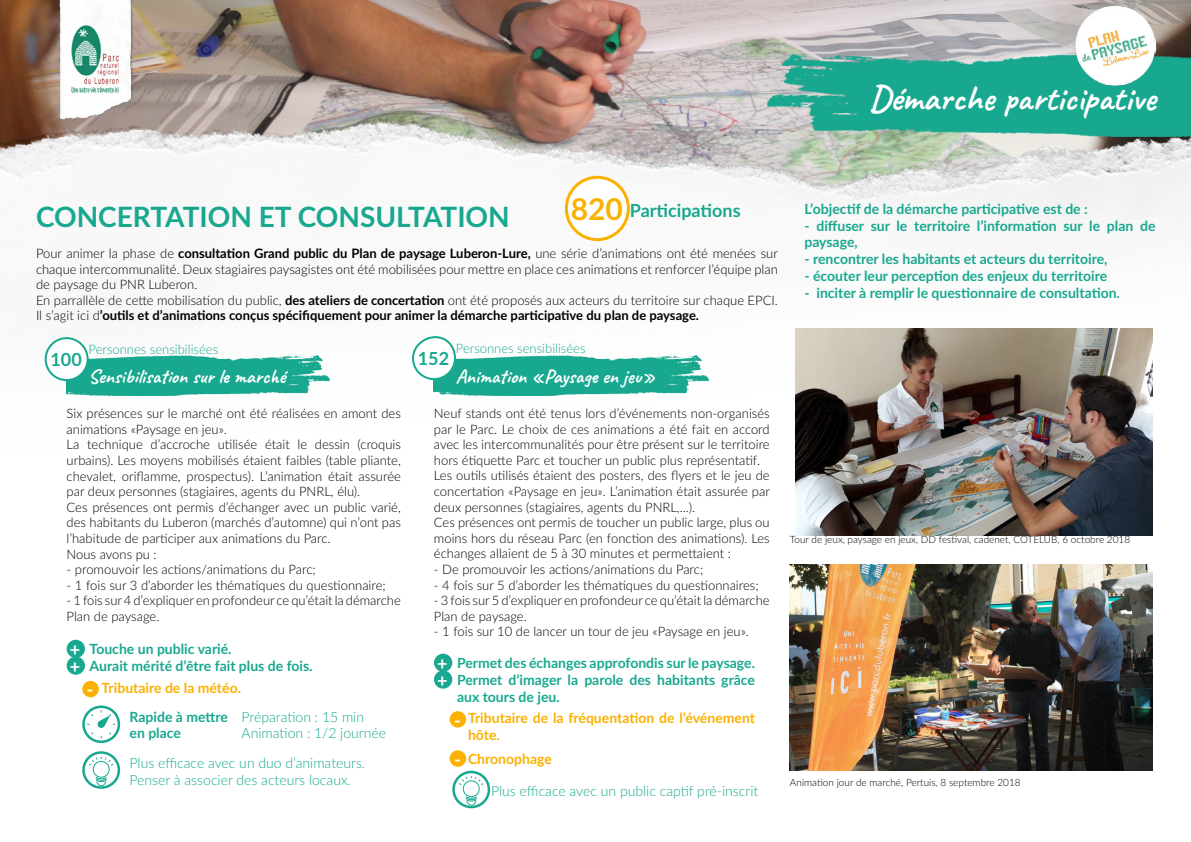
<style>
.page{position:relative;width:1191px;height:842px;background:#fff}
.page>*{position:absolute;margin:0;border:0;box-sizing:border-box;transform-origin:0 0}
.t1{font:700 36px "Caveat";color:#fff}
.t2{font:700 28px "Lato";color:#18a88f}
.t3{font:700 20px "Caveat";color:#fff}
.t4{font:700 18px "Lato";color:#18a88f}
.t5{font:700 18px/16.8px "Lato";color:#fff}
.t6{font:700 14px/16.8px "Lato";color:#18a88f}
.t7{font:300 14px/16.8px "Lato";color:#18a88f}
.t8{font:700 14px/16.8px "Lato";color:#fbb100}
.t9{font:300 13px/15.6px "Lato";color:#000}
.t10{font:300 13px "Lato";color:#18a88f}
.t11{font:300 10px "Lato";color:#000}
.s1{font-size:30px;color:#fbb100}
.s2{font-weight:700}
.s3{font-size:18px;color:#fff}
</style>
<div class="page">
<img style="left:0;top:0;width:1191px;height:66px">
<img style="left:0;top:66px;width:1191px;height:330px">
<img style="left:31px;top:0;width:128px;height:151px">
<img style="left:767px;top:55px;width:424px;height:82px">
<img style="left:1075px;top:5px;width:80px;height:81px">
<img style="left:67px;top:356px;width:263px;height:40px">
<img style="left:434px;top:355px;width:274px;height:40px">
<div style="left:46px;top:338px;width:42px;height:42px;background:#fff;border-radius:50%"></div>
<div style="left:45px;top:337px;width:44px;height:44px;border:2px solid #18a88f;border-radius:50%"></div>
<div style="left:67px;top:640px;width:18px;height:18px;background:#18a88f;border-radius:50%"></div>
<div style="left:67px;top:656px;width:18px;height:19px;background:#18a88f;border-radius:50%"></div>
<div style="left:434px;top:654px;width:18px;height:18px;background:#18a88f;border-radius:50%"></div>
<div style="left:434px;top:670px;width:18px;height:19px;background:#18a88f;border-radius:50%"></div>
<div style="left:82px;top:681px;width:17px;height:16px;background:#fbb100;border-radius:50%"></div>
<div style="left:449px;top:711px;width:17px;height:17px;background:#fbb100;border-radius:50%"></div>
<div style="left:413px;top:337px;width:42px;height:42px;background:#fff;border-radius:21px"></div>
<div style="left:412px;top:336px;width:44px;height:44px;border:2px solid #18a88f;border-radius:21px"></div>
<div style="left:566px;top:177px;width:62px;height:63px;background:#fff;border-radius:50%"></div>
<div style="left:565px;top:176px;width:65px;height:65px;border:3px solid #fbb100;border-radius:50%"></div>
<div style="left:82px;top:705px;width:38px;height:38px;border:2px solid #18a88f;border-radius:50%"></div>
<svg style="left:87px;top:710px;width:28px;height:28px"></svg>
<div style="left:82px;top:751px;width:38px;height:38px;border:2px solid #18a88f;border-radius:50%"></div>
<div style="left:93px;top:761px;width:17px;height:17px;border:1px solid #18a88f;border-radius:50%"></div>
<svg style="left:94px;top:776px;width:14px;height:11px"></svg>
<svg style="left:88px;top:756px;width:26px;height:10px"></svg>
<div style="left:449px;top:750px;width:17px;height:17px;background:#fbb100;border-radius:50%"></div>
<div style="left:452px;top:771px;width:38px;height:37px;border:2px solid #18a88f;border-radius:50%"></div>
<div style="left:463px;top:780px;width:17px;height:17px;border:1px solid #18a88f;border-radius:50%"></div>
<svg style="left:464px;top:795px;width:14px;height:12px"></svg>
<svg style="left:458px;top:776px;width:26px;height:10px"></svg>
<img style="left:795px;top:329px;width:358px;height:206px">
<img style="left:790px;top:564px;width:363px;height:207px">
<h1 class="t1" style="left:869px;top:75px;width:288px">Démarche participative</h1>
<h2 class="t2" style="left:36px;top:197px;width:475px">Concertation et consultation</h2>
<h3 class="t4" style="left:571px;top:197px;width:171px"><span class="s1">820</span> Participations</h3>
<p class="t9" style="left:36px;top:245px;width:743px">Pour animer la phase de <span class="s2">consultation Grand public du Plan de paysage Luberon-Lure,</span> une série d’animations ont été menées sur chaque intercommunalité. Deux stagiaires paysagistes ont été mobilisées pour mettre en place ces animations et renforcer l’équipe plan de paysage du PNR Luberon.<br>En parrallèle de cette mobilisation du public, <span class="s2">des ateliers de concertation</span> ont été proposés aux acteurs du territoire sur chaque EPCI.<br>Il s’agit ici d<span class="s2">’outils et d’animations conçus spécifiquement pour animer la démarche participative du plan de paysage.</span></p>
<p class="t10" style="left:89px;top:340px;width:131px">Personnes sensibilisées</p>
<p class="t10" style="left:456px;top:339px;width:131px">Personnes sensibilisées</p>
<h3 class="t4" style="left:418px;top:346px;width:33px">152</h3>
<h3 class="t4" style="left:50px;top:347px;width:33px">100</h3>
<h3 class="t3" style="left:89px;top:364px;width:198px">Sensibilisation sur le marché</h3>
<h3 class="t3" style="left:456px;top:363px;width:201px">Animation «Paysage en jeu»</h3>
<p class="t9" style="left:67px;top:405px;width:336px">Six présences sur le marché ont été réalisées en amont des animations «Paysage en jeu».<br>La technique d’accroche utilisée était le dessin (croquis urbains). Les moyens mobilisés étaient faibles (table pliante, chevalet, oriflamme, prospectus). L’animation était assurée par deux personnes (stagiaires, agents du PNRL, élu).<br>Ces présences ont permis d’échanger avec un public varié, des habitants du Luberon (marchés d’automne) qui n’ont pas l’habitude de participer aux animations du Parc.<br>Nous avons pu :</p>
<p class="t9" style="left:67px;top:561px;width:251px">- promouvoir les actions/animations du Parc;</p>
<p class="t9" style="left:67px;top:577px;width:321px">- 1 fois sur 3 d’aborder les thématiques du questionnaire;</p>
<p class="t9" style="left:67px;top:592px;width:336px">- 1 fois sur 4 d’expliquer en profondeur ce qu’était la démarche<br>Plan de paysage.</p>
<h3 class="t5" style="left:70px;top:640px;width:12px">+ +</h3>
<p class="t6" style="left:90px;top:640px;width:224px">Touche un public varié.<br>Aurait mérité d’être fait plus de fois.</p>
<p class="t6" style="left:130px;top:707px;width:100px">Rapide à mettre en place</p>
<p class="t7" style="left:130px;top:754px;width:237px">Plus efficace avec un duo d’animateurs.<br>Penser à associer des acteurs locaux.</p>
<p class="t8" style="left:102px;top:679px;width:141px">Tributaire de la météo.</p>
<h3 class="t5" style="left:87px;top:681px;width:8px">-</h3>
<p class="t7" style="left:241px;top:708px;width:146px">Préparation : 15 min<br>Animation : 1/2 journée</p>
<p class="t9" style="left:434px;top:405px;width:337px">Neuf stands ont été tenus lors d’événements non-organisés par le Parc. Le choix de ces animations a été fait en accord avec les intercommunalités pour être présent sur le territoire hors étiquette Parc et toucher un public plus représentatif.<br>Les outils utilisés étaient des posters, des flyers et le jeu de concertation «Paysage en jeu». L’animation était assurée par deux personnes (stagiaires, agents du PNRL,...).<br>Ces présences ont permis de toucher un public large, plus ou moins hors du réseau Parc (en fonction des animations). Les échanges allaient de 5 à 30 minutes et permettaient :</p>
<p class="t9" style="left:434px;top:561px;width:271px">- De promouvoir les actions/animations du Parc;</p>
<p class="t9" style="left:434px;top:577px;width:326px">- 4 fois sur 5 d’aborder les thématiques du questionnaires;</p>
<p class="t9" style="left:434px;top:592px;width:337px">- 3 fois sur 5 d’expliquer en profondeur ce qu’était la démarche<br>Plan de paysage.</p>
<p class="t9" style="left:434px;top:623px;width:316px">- 1 fois sur 10 de lancer un tour de jeu «Paysage en jeu».</p>
<h3 class="t5" style="left:437px;top:654px;width:12px">+ +</h3>
<p class="t6" style="left:457px;top:654px;width:299px;text-align:justify">Permet des échanges approfondis sur le paysage.<br>Permet d’imager la parole des habitants grâce aux tours de jeu.</p>
<h3 class="t5" style="left:454px;top:711px;width:8px">-</h3>
<p class="t8" style="left:468px;top:709px;width:288px">Tributaire de la fréquentation de l’événement hôte.</p>
<p class="t8" style="left:454px;top:750px;width:99px"><span class="s3">-</span> Chronophage</p>
<p class="t7" style="left:491px;top:782px;width:269px">Plus efficace avec un public captif pré-inscrit</p>
<p class="t6" style="left:804px;top:200px;width:285px">L’objectif de la démarche participative est de :</p>
<p class="t6" style="left:804px;top:217px;width:353px">- diffuser sur le territoire l’information sur le plan de paysage,</p>
<p class="t6" style="left:804px;top:250px;width:305px">- rencontrer les habitants et acteurs du territoire,</p>
<p class="t6" style="left:804px;top:267px;width:304px">- écouter leur perception des enjeux du territoire</p>
<p class="t6" style="left:804px;top:284px;width:317px">- inciter à remplir le questionnaire de consultation.</p>
<p class="t11" style="left:790px;top:533px;width:342px">Tour de jeux, paysage en jeux, DD festival, cadenet, COTELUB, 6 octobre 2018</p>
<p class="t11" style="left:790px;top:776px;width:232px">Animation jour de marché, Pertuis, 8 septembre 2018</p>
</div>
